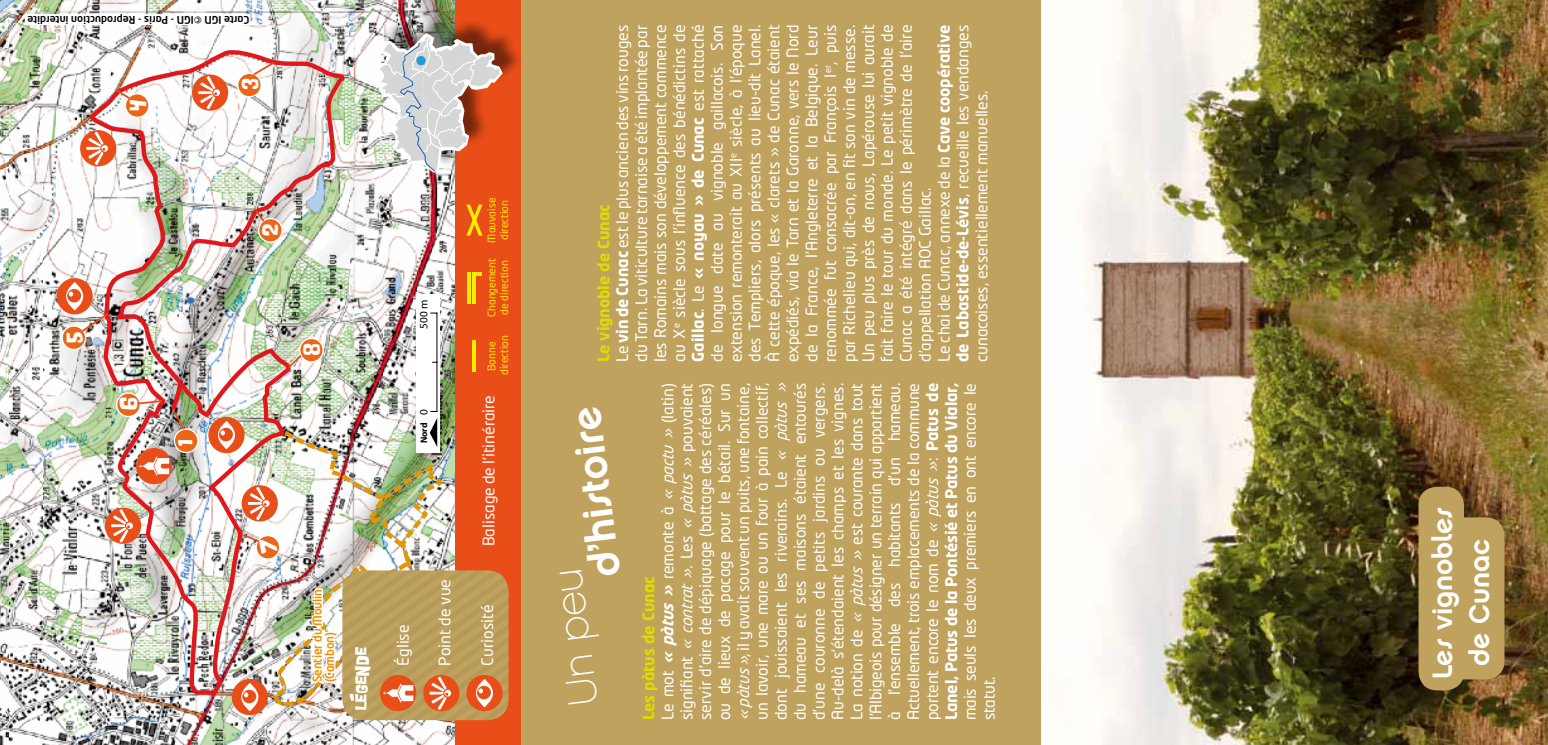
<style>
.page{position:relative;width:1548px;height:745px;background:#fff}
.page>*{position:absolute;margin:0;border:0;box-sizing:border-box;transform-origin:0 0}
.t1{font:42px "Chalet New York Nineteen Seventy";color:#fff}
.t2{font:42px "Chalet Paris Nineteen Sixty";color:#fff}
.t3{font:28px "Chalet New York Nineteen Seventy";color:#fff}
.t4{font:18.55px "Good Girl";color:#fff}
.t5{font:15.75px/18.9px "Neo Tech Std";color:#fff}
.t6{font:15.75px "Good Girl";letter-spacing:.03em;color:#fff}
.t7{font:500 12.25px/12.2px "Neo Tech Std";letter-spacing:-.01em;color:#f39100;scale:.95 1}
.t8{font:11.2px "Myriad";color:#000}
.t9{font:10.5px/12.6px "Neo Tech Std";color:#ffed00}
.t10{font:500 10.5px "Neo Tech Std";color:#000}
.t11{font:700 9.45px "Myriad";color:#000}
.s1{font-weight:700;color:#dedc00}
.s2{font-weight:700}
.s3{font-weight:700;font-style:italic}
.s4{font-style:italic}
</style>
<div class="page">
<div style="left:0;top:0;width:1042px;height:744px;background:#c0a25f"></div>
<img style="left:0;top:0;width:455px;height:744px">
<div style="left:416px;top:294px;width:24px;height:158px;background:#fff"></div>
<hr style="left:436px;top:313px;width:1px;height:98px;background:#040100">
<svg style="left:430px;top:411px;width:7px;height:36px"></svg>
<div style="left:455px;top:0;width:66px;height:744px;background:#e94d18"></div>
<img style="left:1083px;top:0;width:465px;height:744px">
<div style="left:1418px;top:486px;width:46px;height:204px;background:#c0a25f;border-radius:19px"></div>
<div style="left:1426px;top:517px;width:78px;height:162px;background:#c0a25f;border-radius:19px"></div>
<div style="left:136px;top:447px;width:36px;height:37px;background:#e94d18;border-radius:50%"></div>
<svg style="left:139px;top:456px;width:30px;height:19px"></svg>
<div style="left:232px;top:678px;width:36px;height:36px;background:#e94d18;border-radius:50%"></div>
<svg style="left:241px;top:682px;width:17px;height:28px"></svg>
<div style="left:242px;top:689px;width:14px;height:14px;background:#e94d18;border-radius:50%"></div>
<svg style="left:244px;top:692px;width:4px;height:5px"></svg>
<div style="left:208px;top:416px;width:37px;height:37px;background:#e94d18;border-radius:50%"></div>
<svg style="left:218px;top:420px;width:17px;height:29px"></svg>
<div style="left:219px;top:427px;width:14px;height:14px;background:#e94d18;border-radius:50%"></div>
<svg style="left:221px;top:430px;width:4px;height:5px"></svg>
<div style="left:57px;top:278px;width:36px;height:36px;background:#e94d18;border-radius:50%"></div>
<svg style="left:66px;top:282px;width:17px;height:28px"></svg>
<svg style="left:67px;top:288px;width:14px;height:14px"></svg>
<svg style="left:69px;top:291px;width:4px;height:5px"></svg>
<div style="left:105px;top:507px;width:36px;height:36px;background:#e94d18;border-radius:50%"></div>
<div style="left:111px;top:524px;width:14px;height:3px;border:1px solid #fff"></div>
<div style="left:126px;top:522px;width:7px;height:7px;background:#fff;border-radius:50%"></div>
<svg style="left:112px;top:509px;width:18px;height:33px"></svg>
<div style="left:242px;top:485px;width:36px;height:36px;background:#e94d18;border-radius:50%"></div>
<div style="left:263px;top:500px;width:7px;height:6px;background:#fff;border-radius:50%"></div>
<svg style="left:248px;top:487px;width:19px;height:32px"></svg>
<div style="left:192px;top:74px;width:36px;height:37px;background:#e94d18;border-radius:50%"></div>
<div style="left:198px;top:91px;width:14px;height:3px;border:1px solid #fff"></div>
<svg style="left:213px;top:89px;width:7px;height:7px"></svg>
<svg style="left:199px;top:76px;width:18px;height:33px"></svg>
<div style="left:80px;top:130px;width:36px;height:36px;background:#e94d18;border-radius:50%"></div>
<div style="left:86px;top:147px;width:14px;height:3px;border:1px solid #fff"></div>
<div style="left:101px;top:145px;width:7px;height:7px;background:#fff;border-radius:50%"></div>
<svg style="left:87px;top:132px;width:18px;height:33px"></svg>
<div style="left:379px;top:12px;width:143px;height:156px;background:#000;opacity:.5"></div>
<svg style="left:377px;top:33px;width:126px;height:140px"></svg>
<hr style="left:472px;top:340px;width:4px;height:31px;background:#ffed00">
<hr style="left:467px;top:272px;width:3px;height:31px;background:#ffed00">
<hr style="left:472px;top:272px;width:4px;height:31px;background:#ffed00">
<svg style="left:476px;top:272px;width:6px;height:3px"></svg>
<svg style="left:466px;top:204px;width:16px;height:31px"></svg>
<div style="left:174px;top:429px;width:24px;height:23px;background:#ec6617;border-radius:50%"></div>
<div style="left:174px;top:428px;width:25px;height:25px;border:1px solid #fff;border-radius:50%"></div>
<div style="left:259px;top:218px;width:23px;height:24px;background:#ec6617;border-radius:50%"></div>
<div style="left:258px;top:218px;width:25px;height:24px;border:1px solid #fff;border-radius:50%"></div>
<div style="left:238px;top:73px;width:23px;height:24px;background:#ec6617;border-radius:50%"></div>
<div style="left:237px;top:73px;width:25px;height:24px;border:1px solid #fff;border-radius:50%"></div>
<div style="left:125px;top:94px;width:24px;height:23px;background:#ec6617;border-radius:50%"></div>
<div style="left:125px;top:93px;width:25px;height:25px;border:1px solid #fff;border-radius:50%"></div>
<div style="left:62px;top:326px;width:24px;height:23px;background:#ec6617;border-radius:50%"></div>
<div style="left:62px;top:325px;width:24px;height:25px;border:1px solid #fff;border-radius:50%"></div>
<div style="left:117px;top:393px;width:23px;height:23px;background:#ec6617;border-radius:50%"></div>
<div style="left:116px;top:392px;width:25px;height:25px;border:1px solid #fff;border-radius:50%"></div>
<div style="left:256px;top:535px;width:24px;height:23px;background:#ec6617;border-radius:50%"></div>
<div style="left:255px;top:534px;width:25px;height:25px;border:1px solid #fff;border-radius:50%"></div>
<div style="left:300px;top:338px;width:23px;height:23px;background:#ec6617;border-radius:50%"></div>
<div style="left:299px;top:337px;width:25px;height:25px;border:1px solid #fff;border-radius:50%"></div>
<svg style="left:171px;top:408px;width:15px;height:23px"></svg>
<svg style="left:138px;top:399px;width:26px;height:6px"></svg>
<svg style="left:80px;top:311px;width:30px;height:22px"></svg>
<svg style="left:254px;top:208px;width:12px;height:15px"></svg>
<svg style="left:251px;top:60px;width:25px;height:17px"></svg>
<svg style="left:115px;top:88px;width:17px;height:12px"></svg>
<svg style="left:286px;top:353px;width:17px;height:17px"></svg>
<svg style="left:241px;top:532px;width:20px;height:11px"></svg>
<div style="left:25px;top:14px;width:225px;height:11px;background:#fff"></div>
<svg style="left:310px;top:570px;width:198px;height:149px"></svg>
<p class="t10" style="left:250px;top:26px;width:224px;rotate:-180deg">Carte IGN ©IGN - Paris - Reproduction interdite</p>
<p class="t4" style="left:128px;top:111px;width:13px;rotate:-90deg">4</p>
<p class="t4" style="left:240px;top:90px;width:13px;rotate:-90deg">3</p>
<p class="t4" style="left:65px;top:343px;width:12px;rotate:-90deg">5</p>
<p class="t4" style="left:119px;top:410px;width:15px;rotate:-90deg">6</p>
<p class="t4" style="left:177px;top:446px;width:8px;rotate:-90deg">1</p>
<p class="t4" style="left:261px;top:235px;width:13px;rotate:-90deg">2</p>
<p class="t4" style="left:302px;top:355px;width:13px;rotate:-90deg">8</p>
<p class="t8" style="left:418px;top:328px;width:30px;rotate:-90deg">500 m</p>
<p class="t8" style="left:418px;top:414px;width:7px;rotate:-90deg">0</p>
<p class="t11" style="left:419px;top:443px;width:22px;rotate:-90deg">Nord</p>
<p class="t4" style="left:259px;top:553px;width:16px;rotate:-90deg">7</p>
<p class="t7" style="left:311px;top:682px;width:99px;rotate:-90deg">Sentier du Moulin (Cambon)</p>
<p class="t6" style="left:355px;top:709px;width:64px;rotate:-90deg">Legende</p>
<p class="t5" style="left:393px;top:665px;width:42px;rotate:-90deg">église</p>
<p class="t5" style="left:435px;top:665px;width:88px;rotate:-90deg">Point de vue</p>
<p class="t9" style="left:485px;top:242px;width:46px;rotate:-90deg">Mauvaise direction</p>
<p class="t9" style="left:485px;top:316px;width:60px;rotate:-90deg">Changement de direction</p>
<p class="t9" style="left:485px;top:375px;width:42px;text-align:center;rotate:-90deg">Bonne direction</p>
<p class="t5" style="left:479px;top:546px;width:153px;rotate:-90deg">Balisage de l’itinéraire</p>
<p class="t5" style="left:478px;top:665px;width:62px;rotate:-90deg">Curiosité</p>
<p class="t5" style="left:594px;top:362px;width:338px;rotate:-90deg"><span class="s1">Le vignoble de Cunac<br></span>Le <span class="s2">vin de Cunac</span> est le plus ancien des vins rouges du Tarn. La viticulture tarnaise a été implantée par les Romains mais son développement commence au X<sup>e</sup> siècle sous l’influence des bénédictins de <span class="s2">Gaillac</span>. Le <span class="s2">« noyau » de Cunac</span> est rattaché de longue date au vignoble gaillacois. Son extension remonterait au XII<sup>e</sup> siècle, à l’époque des Templiers, alors présents au lieu-dit Lanel.<br>À cette époque, les « clarets » de Cunac étaient expédiés, via le Tarn et la Garonne, vers le Nord de la France, l’Angleterre et la Belgique. Leur renommée fut consacrée par François I<sup>er</sup>, puis par Richelieu qui, dit-on, en fit son vin de messe.<br>Un peu plus près de nous, Lapérouse lui aurait fait faire le tour du monde. Le petit vignoble de Cunac a été intégré dans le périmètre de l’aire d’appellation AOC Gaillac.<br>Le chai de Cunac, annexe de la <span class="s2">Cave coopérative de Labastide-de-Lévis</span>, recueille les vendanges cunacoises, essentiellement manuelles.</p>
<h1 class="t1" style="left:580px;top:579px;width:173px;rotate:-97deg">d’histoire</h1>
<h1 class="t2" style="left:559px;top:708px;width:140px;rotate:-97deg">Un peu</h1>
<p class="t5" style="left:639px;top:719px;width:343px;rotate:-90deg"><span class="s1">Les pàtus de Cunac<br></span>Le mot <span class="s3">« pàtus »</span> remonte à <span class="s4">« pactu »</span> (latin) signifiant <span class="s4">« contrat ».</span> Les <span class="s4">« pàtus »</span> pouvaient servir d’aire de dépiquage (battage des céréales) ou de lieux de pacage pour le bétail. Sur un <span class="s4">« pàtus»</span>, il y avait souvent un puits, une fontaine, un lavoir, une mare ou un four à pain collectif, dont jouissaient les riverains. Le <span class="s4">« pàtus » </span>du hameau et ses maisons étaient entourés d’une couronne de petits jardins ou vergers.<br>Au-delà s’étendaient les champs et les vignes.<br>La notion de <span class="s4">« pàtus »</span> est courante dans tout l’Albigeois pour désigner un terrain qui appartient à l’ensemble des habitants d’un hameau.<br>Actuellement, trois emplacements de la commune portent encore le nom de <span class="s4">« pàtus »</span>: <span class="s2">Patus de Lanel, Patus de la Pontésié et Patus du Vialar,</span></p>
<p class="t5" style="left:960px;top:719px;width:338px;rotate:-90deg">mais seuls les deux premiers en ont encore le statut.</p>
<h2 class="t3" style="left:1425px;top:679px;width:174px;rotate:-90deg">Les vignobles</h2>
<h2 class="t3" style="left:1462px;top:665px;width:128px;rotate:-90deg">de Cunac</h2>
</div>
